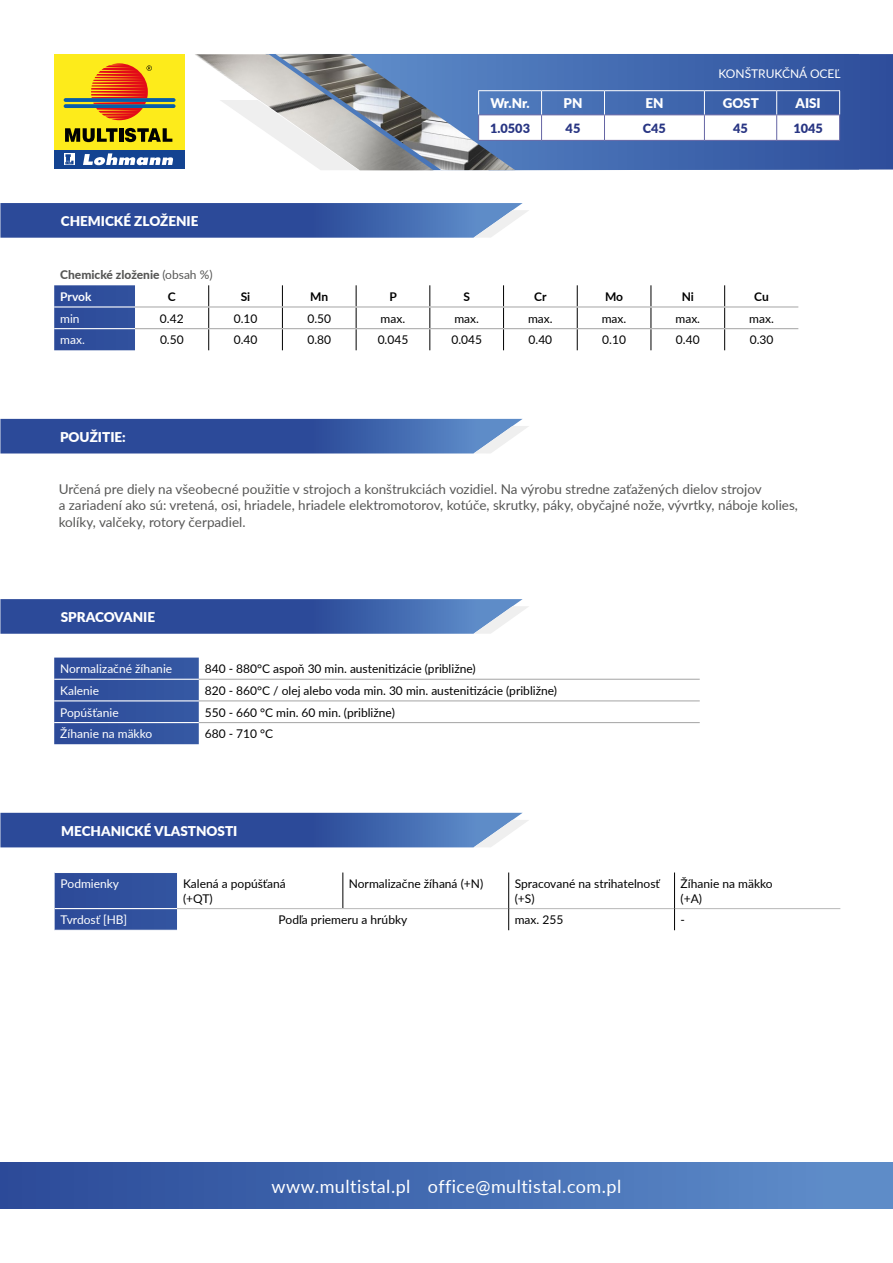
<style>
.page{position:relative;width:893px;height:1263px;background:#fff}
.page>*{position:absolute;margin:0;border:0;box-sizing:border-box;transform-origin:0 0}
.t1{font:18px "Lato";letter-spacing:.025em;color:#fff}
.t2{font:13.5px/16.2px "Lato";color:#575756}
.t3{font:900 13.5px "Lato";color:#fff}
.t4{font:900 13.35px "Lato";color:#fff}
.t5{font:900 12.75px "Lato";color:#283583}
.t6{font:12px/14.4px "Lato";color:#000}
.t7{font:12px "Lato";color:#fff}
.t8{font:800 12px/21.6px "Lato";color:#575756}
.t9{font:700 12px "Lato";letter-spacing:-.005em;color:#000}
.s1{font-weight:400}
.s2{font-weight:700;color:#fff}
</style>
<div class="page">
<svg style="left:0;top:203px;width:529px;height:35px;background:#4362a8"></svg>
<svg style="left:0;top:419px;width:529px;height:34px;background:#4160a7"></svg>
<svg style="left:0;top:599px;width:529px;height:35px;background:#4362a8"></svg>
<svg style="left:0;top:813px;width:529px;height:34px;background:#4160a7"></svg>
<div style="left:54px;top:54px;width:130px;height:96px;background:#fdeb1b"></div>
<div style="left:54px;top:150px;width:130px;height:19px;background:#134391"></div>
<svg style="left:125px;top:128px;width:47px;height:14px"></svg>
<hr style="left:119px;top:128px;width:4px;height:14px;background:#010202">
<svg style="left:65px;top:128px;width:53px;height:14px"></svg>
<svg style="left:64px;top:153px;width:11px;height:12px"></svg>
<svg style="left:65px;top:154px;width:9px;height:10px"></svg>
<svg style="left:83px;top:153px;width:90px;height:12px"></svg>
<svg style="left:64px;top:98px;width:112px;height:4px"></svg>
<svg style="left:64px;top:104px;width:112px;height:4px"></svg>
<svg style="left:91px;top:63px;width:61px;height:57px"></svg>
<div style="left:54px;top:658px;width:145px;height:86px;background:#31529e"></div>
<hr style="left:199px;top:679px;width:501px;height:1px;background:#aeaeae">
<hr style="left:199px;top:700px;width:501px;height:1px;background:#aeaeae">
<hr style="left:199px;top:722px;width:501px;height:1px;background:#aeaeae">
<hr style="left:54px;top:679px;width:145px;height:1px;background:#fff">
<hr style="left:54px;top:700px;width:145px;height:1px;background:#fff">
<hr style="left:54px;top:722px;width:145px;height:1px;background:#fff">
<div style="left:55px;top:873px;width:122px;height:57px;background:#2f4f9c"></div>
<hr style="left:55px;top:908px;width:122px;height:1px;background:#fff">
<hr style="left:177px;top:908px;width:166px;height:1px;background:#bfbfbf">
<hr style="left:343px;top:908px;width:165px;height:1px;background:#bfbfbf">
<hr style="left:509px;top:908px;width:165px;height:1px;background:#bfbfbf">
<hr style="left:675px;top:908px;width:165px;height:1px;background:#bfbfbf">
<hr style="left:342px;top:872px;width:1px;height:36px;background:#000">
<hr style="left:508px;top:872px;width:1px;height:36px;background:#000">
<hr style="left:674px;top:872px;width:1px;height:36px;background:#000">
<svg style="left:508px;top:908px;width:1px;height:22px"></svg>
<svg style="left:674px;top:908px;width:1px;height:22px"></svg>
<div style="left:54px;top:285px;width:81px;height:65px;background:#2f4e9c"></div>
<svg style="left:208px;top:285px;width:1px;height:65px"></svg>
<svg style="left:282px;top:285px;width:1px;height:65px"></svg>
<svg style="left:356px;top:285px;width:1px;height:65px"></svg>
<svg style="left:429px;top:285px;width:1px;height:65px"></svg>
<svg style="left:503px;top:285px;width:1px;height:65px"></svg>
<svg style="left:577px;top:285px;width:1px;height:65px"></svg>
<svg style="left:651px;top:285px;width:1px;height:65px"></svg>
<svg style="left:724px;top:285px;width:1px;height:65px"></svg>
<hr style="left:54px;top:306px;width:81px;height:2px;background:#fff">
<hr style="left:54px;top:328px;width:81px;height:1px;background:#fff">
<hr style="left:135px;top:306px;width:74px;height:2px;background:#aeaeae">
<hr style="left:209px;top:306px;width:73px;height:2px;background:#aeaeae">
<hr style="left:282px;top:306px;width:74px;height:2px;background:#aeaeae">
<hr style="left:356px;top:306px;width:74px;height:2px;background:#aeaeae">
<hr style="left:430px;top:306px;width:74px;height:2px;background:#aeaeae">
<hr style="left:504px;top:306px;width:73px;height:2px;background:#aeaeae">
<hr style="left:577px;top:306px;width:74px;height:2px;background:#aeaeae">
<hr style="left:651px;top:306px;width:74px;height:2px;background:#aeaeae">
<hr style="left:725px;top:306px;width:73px;height:2px;background:#aeaeae">
<hr style="left:135px;top:328px;width:74px;height:1px;background:#aeaeae">
<hr style="left:209px;top:328px;width:73px;height:1px;background:#aeaeae">
<hr style="left:282px;top:328px;width:74px;height:1px;background:#aeaeae">
<hr style="left:356px;top:328px;width:74px;height:1px;background:#aeaeae">
<hr style="left:430px;top:328px;width:74px;height:1px;background:#aeaeae">
<hr style="left:504px;top:328px;width:73px;height:1px;background:#aeaeae">
<hr style="left:577px;top:328px;width:74px;height:1px;background:#aeaeae">
<hr style="left:651px;top:328px;width:74px;height:1px;background:#aeaeae">
<hr style="left:725px;top:328px;width:73px;height:1px;background:#aeaeae">
<div style="left:0;top:1163px;width:893px;height:46px;background:linear-gradient(to right,#2a4998,#608fcc)"></div>
<svg style="left:515px;top:54px;width:378px;height:116px;background:#3c61a9"></svg>
<img style="left:434px;top:54px;width:81px;height:116px">
<img style="left:195px;top:54px;width:239px;height:116px">
<svg style="left:219px;top:100px;width:140px;height:70px"></svg>
<hr style="left:478px;top:140px;width:64px;height:1px;background:#6565a4">
<hr style="left:542px;top:140px;width:62px;height:1px;background:#6565a4">
<hr style="left:604px;top:140px;width:100px;height:1px;background:#6565a4">
<hr style="left:704px;top:140px;width:73px;height:1px;background:#6565a4">
<hr style="left:777px;top:140px;width:63px;height:1px;background:#6565a4">
<hr style="left:478px;top:90px;width:64px;height:1px;background:#fff">
<hr style="left:542px;top:90px;width:62px;height:1px;background:#fff">
<hr style="left:604px;top:90px;width:100px;height:1px;background:#fff">
<hr style="left:704px;top:90px;width:73px;height:1px;background:#fff">
<hr style="left:777px;top:90px;width:63px;height:1px;background:#fff">
<svg style="left:478px;top:91px;width:362px;height:49px"></svg>
<p class="t7" style="left:718px;top:65px;width:124px">KONŠTRUKČNÁ OCEĽ</p>
<p class="t3" style="left:61px;top:211px;width:139px">CHEMICKÉ ZLOŽENIE</p>
<p class="t4" style="left:490px;top:93px;width:41px">Wr.Nr.</p>
<p class="t4" style="left:564px;top:93px;width:20px">PN</p>
<p class="t4" style="left:645px;top:93px;width:20px">EN</p>
<p class="t4" style="left:723px;top:93px;width:38px">GOST</p>
<p class="t4" style="left:795px;top:93px;width:27px">AISI</p>
<p class="t5" style="left:490px;top:118px;width:42px">1.0503</p>
<p class="t5" style="left:566px;top:118px;width:16px">45</p>
<p class="t5" style="left:643px;top:118px;width:25px">C45</p>
<p class="t5" style="left:733px;top:118px;width:16px">45</p>
<p class="t5" style="left:793px;top:118px;width:31px">1045</p>
<p class="t8" style="left:60px;top:264px;width:154px">Chemické zloženie <span class="s1">(obsah %)<br></span><span class="s2">Prvok</span></p>
<p class="t9" style="left:168px;top:288px;width:9px">C</p>
<p class="t9" style="left:241px;top:288px;width:11px">Si</p>
<p class="t9" style="left:310px;top:288px;width:20px">Mn</p>
<p class="t9" style="left:389px;top:288px;width:9px">P</p>
<p class="t9" style="left:463px;top:288px;width:8px">S</p>
<p class="t9" style="left:534px;top:288px;width:14px">Cr</p>
<p class="t9" style="left:605px;top:288px;width:20px">Mo</p>
<p class="t9" style="left:682px;top:288px;width:14px">Ni</p>
<p class="t9" style="left:754px;top:288px;width:16px">Cu</p>
<p class="t7" style="left:60px;top:310px;width:21px">min</p>
<p class="t6" style="left:160px;top:311px;width:25px">0.42</p>
<p class="t6" style="left:234px;top:311px;width:25px">0.10</p>
<p class="t6" style="left:307px;top:311px;width:25px">0.50</p>
<p class="t6" style="left:381px;top:311px;width:26px">max.</p>
<p class="t6" style="left:454px;top:311px;width:26px">max.</p>
<p class="t6" style="left:528px;top:311px;width:26px">max.</p>
<p class="t6" style="left:602px;top:311px;width:26px">max.</p>
<p class="t6" style="left:675px;top:311px;width:26px">max.</p>
<p class="t6" style="left:749px;top:311px;width:26px">max.</p>
<p class="t7" style="left:60px;top:331px;width:26px">max.</p>
<p class="t6" style="left:160px;top:332px;width:25px">0.50</p>
<p class="t6" style="left:234px;top:332px;width:25px">0.40</p>
<p class="t6" style="left:307px;top:332px;width:25px">0.80</p>
<p class="t6" style="left:378px;top:332px;width:32px">0.045</p>
<p class="t6" style="left:451px;top:332px;width:32px">0.045</p>
<p class="t6" style="left:529px;top:332px;width:25px">0.40</p>
<p class="t6" style="left:602px;top:332px;width:25px">0.10</p>
<p class="t6" style="left:676px;top:332px;width:25px">0.40</p>
<p class="t6" style="left:750px;top:332px;width:25px">0.30</p>
<p class="t3" style="left:60px;top:426px;width:67px">POUŽITIE:</p>
<p class="t2" style="left:59px;top:480px;width:741px">Určená pre diely na všeobecné použitie v strojoch a konštrukciách vozidiel. Na výrobu stredne zaťažených dielov strojov<br>a zariadení ako sú: vretená, osi, hriadele, hriadele elektromotorov, kotúče, skrutky, páky, obyčajné nože, vývrtky, náboje kolies, kolíky, valčeky, rotory čerpadiel.</p>
<p class="t3" style="left:61px;top:607px;width:96px">SPRACOVANIE</p>
<p class="t7" style="left:60px;top:660px;width:114px">Normalizačné žíhanie</p>
<p class="t6" style="left:205px;top:661px;width:272px">840 - 880°C aspoň 30 min. austenitizácie (približne)</p>
<p class="t7" style="left:60px;top:682px;width:40px">Kalenie</p>
<p class="t6" style="left:205px;top:683px;width:354px">820 - 860°C / olej alebo voda min. 30 min. austenitizácie (približne)</p>
<p class="t7" style="left:60px;top:704px;width:60px">Popúšťanie</p>
<p class="t6" style="left:205px;top:704px;width:192px">550 - 660 °C min. 60 min. (približne)</p>
<p class="t7" style="left:60px;top:725px;width:94px">Žíhanie na mäkko</p>
<p class="t6" style="left:205px;top:726px;width:70px">680 - 710 °C</p>
<p class="t3" style="left:61px;top:820px;width:178px">MECHANICKÉ VLASTNOSTI</p>
<p class="t7" style="left:61px;top:875px;width:60px">Podmienky</p>
<p class="t6" style="left:183px;top:876px;width:104px">Kalená a popúšťaná (+QT)</p>
<p class="t6" style="left:349px;top:876px;width:136px">Normalizačne žíhaná (+N)</p>
<p class="t6" style="left:515px;top:876px;width:147px">Spracované na strihatelnosť (+S)</p>
<p class="t6" style="left:680px;top:876px;width:94px">Žíhanie na mäkko (+A)</p>
<p class="t7" style="left:61px;top:911px;width:68px">Tvrdosť [HB]</p>
<p class="t6" style="left:279px;top:912px;width:130px">Podľa priemeru a hrúbky</p>
<p class="t6" style="left:515px;top:912px;width:50px">max. 255</p>
<p class="t6" style="left:680px;top:912px;width:6px">-</p>
<h1 class="t1" style="left:272px;top:1174px;width:351px">www.multistal.pl office@multistal.com.pl</h1>
</div>
